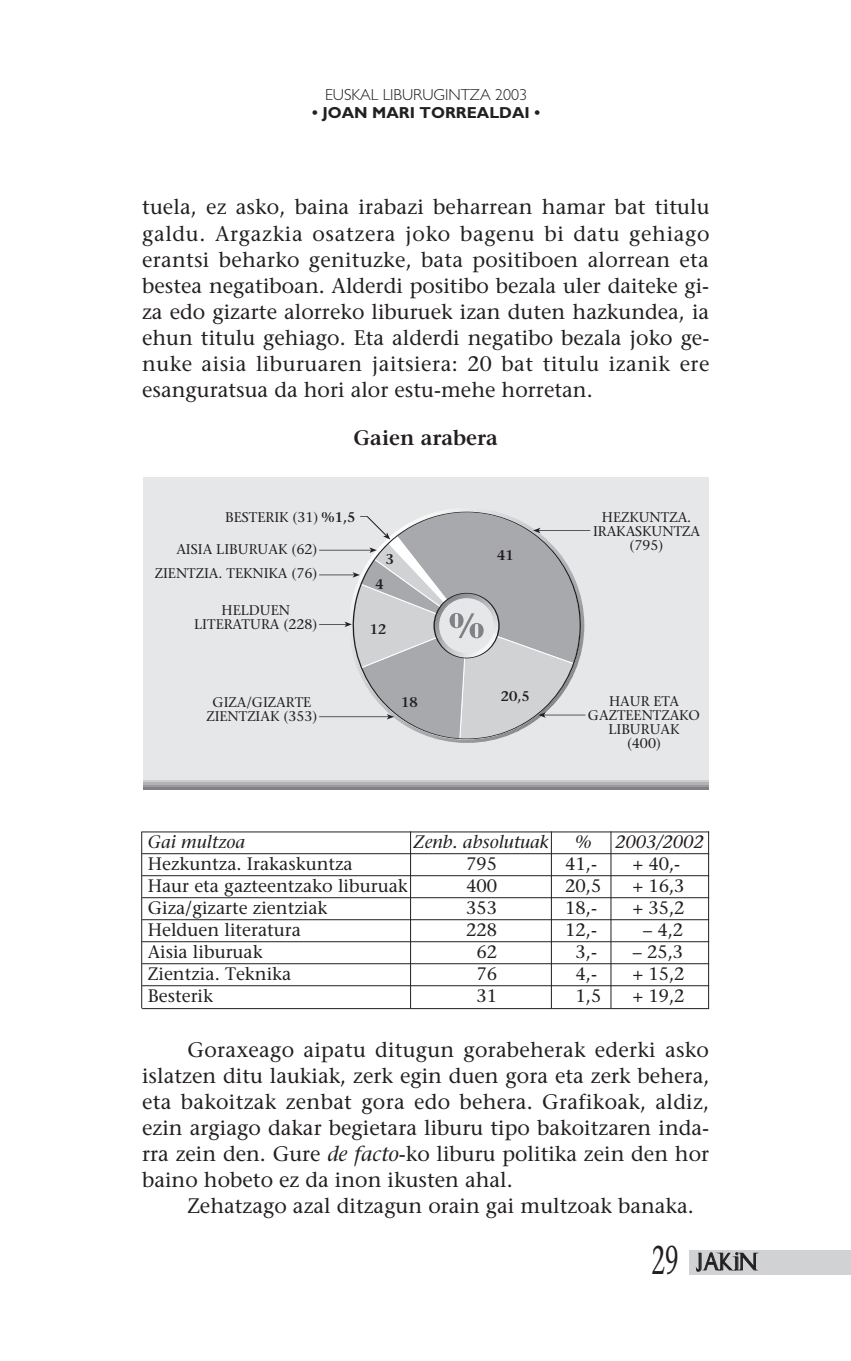
<style>
.page{position:relative;width:851px;height:1361px;background:#fff}
.page>*{position:absolute;margin:0;border:0;box-sizing:border-box;transform-origin:0 0}
.t1{font:24px "Kathlita";color:#231f20}
.t2{font:21px/26px "Stone Serif";color:#231f20;text-align:justify}
.t3{font:600 21px "Stone Serif";color:#231f20}
.t4{font:18px "Stone Serif";color:#231f20}
.t5{font:italic 18px "Stone Serif";color:#231f20}
.t6{font:300 16px "Gill Sans";color:#231f20}
.t7{font:700 16px "Gill Sans";color:#231f20}
.t8{font:14px/14px "Stone Serif";color:#231f20;text-align:center}
.t9{font:600 14px "Stone Serif";color:#231f20}
.s1{font-weight:600}
.s2{font-style:italic}
.s3{font-family:"Stone Serif";font-size:40px}
.s4{font-size:28px}
</style>
<div class="page">
<hr style="left:142px;top:831px;width:567px;height:1px;background:#231f20">
<hr style="left:142px;top:853px;width:567px;height:1px;background:#231f20">
<hr style="left:142px;top:875px;width:567px;height:1px;background:#231f20">
<hr style="left:142px;top:897px;width:567px;height:1px;background:#231f20">
<hr style="left:142px;top:919px;width:567px;height:1px;background:#231f20">
<hr style="left:142px;top:941px;width:567px;height:1px;background:#231f20">
<hr style="left:142px;top:963px;width:567px;height:1px;background:#231f20">
<hr style="left:142px;top:985px;width:567px;height:1px;background:#231f20">
<hr style="left:142px;top:1008px;width:567px;height:1px;background:#231f20">
<div style="left:688px;top:1250px;width:162px;height:24px;background:#d1d2d4"></div>
<div style="left:143px;top:477px;width:565px;height:312px;background:#e6e7e9"></div>
<hr style="left:143px;top:780px;width:565px;height:3px;background:#cccdcf">
<hr style="left:143px;top:783px;width:565px;height:2px;background:#b2b3b7">
<hr style="left:143px;top:785px;width:565px;height:2px;background:#989a9d">
<hr style="left:143px;top:787px;width:565px;height:2px;background:#808285">
<hr style="left:538px;top:530px;width:52px;height:1px;background:#231f20">
<svg style="left:319px;top:510px;width:268px;height:233px"></svg>
<hr style="left:141px;top:831px;width:1px;height:177px;background:#231f20">
<hr style="left:708px;top:831px;width:1px;height:177px;background:#231f20">
<hr style="left:610px;top:831px;width:1px;height:177px;background:#231f20">
<hr style="left:551px;top:831px;width:1px;height:177px;background:#231f20">
<hr style="left:410px;top:831px;width:1px;height:177px;background:#231f20">
<p class="t6" style="left:325px;top:88px;width:204px">EUSKAL LIBURUGINTZA 2003</p>
<p class="t7" style="left:312px;top:106px;width:229px">• JOAN MARI TORREALDAI •</p>
<p class="t2" style="left:142px;top:196px;width:569px">tuela, ez asko, baina irabazi beharrean hamar bat titulu galdu. Argazkia osatzera joko bagenu bi datu gehiago erantsi beharko genituzke, bata positiboen alorrean eta bestea negatiboan. Alderdi positibo bezala uler daiteke gi&shy;za edo gizarte alorreko liburuek izan duten hazkundea, ia ehun titulu gehiago. Eta alderdi negatibo bezala joko ge&shy;nuke aisia liburuaren jaitsiera: 20 bat titulu izanik ere esanguratsua da hori alor estu-mehe horretan.</p>
<p class="t3" style="left:353px;top:430px;width:146px">Gaien arabera</p>
<p class="t8" style="left:225px;top:511px;width:132px">BESTERIK (31) <span class="s1">%1,5</span></p>
<p class="t8" style="left:176px;top:543px;width:143px">AISIA LIBURUAK (62)</p>
<p class="t8" style="left:155px;top:568px;width:164px">ZIENTZIA. TEKNIKA (76)</p>
<p class="t8" style="left:194px;top:605px;width:125px">HELDUEN<br>LITERATURA (228)</p>
<p class="t9" style="left:385px;top:553px;width:10px">3</p>
<p class="t9" style="left:375px;top:578px;width:10px">4</p>
<p class="t9" style="left:369px;top:624px;width:18px">12</p>
<p class="t8" style="left:206px;top:696px;width:113px">GIZA/GIZARTE<br>ZIENTZIAK (353)</p>
<p class="t9" style="left:401px;top:696px;width:18px">18</p>
<p class="t9" style="left:497px;top:550px;width:18px">41</p>
<p class="t9" style="left:501px;top:690px;width:31px">20,5</p>
<p class="t8" style="left:593px;top:512px;width:109px">HEZKUNTZA.<br>IRAKASKUNTZA (795)</p>
<p class="t8" style="left:588px;top:695px;width:114px">HAUR ETA<br>GAZTEENTZAKO<br>LIBURUAK<br>(400)</p>
<p class="t5" style="left:148px;top:835px;width:99px">Gai multzoa</p>
<p class="t5" style="left:413px;top:835px;width:137px">Zenb. absolutuak</p>
<p class="t5" style="left:575px;top:835px;width:18px">%</p>
<p class="t5" style="left:615px;top:835px;width:90px">2003/2002</p>
<p class="t4" style="left:148px;top:857px;width:206px">Hezkuntza. Irakaskuntza</p>
<p class="t4" style="left:466px;top:857px;width:32px">795</p>
<p class="t4" style="left:565px;top:857px;width:33px">41,-</p>
<p class="t4" style="left:632px;top:857px;width:49px">+ 40,-</p>
<p class="t4" style="left:148px;top:879px;width:261px">Haur eta gazteentzako liburuak</p>
<p class="t4" style="left:466px;top:879px;width:32px">400</p>
<p class="t4" style="left:565px;top:879px;width:38px">20,5</p>
<p class="t4" style="left:632px;top:879px;width:53px">+ 16,3</p>
<p class="t4" style="left:148px;top:901px;width:181px">Giza/gizarte zientziak</p>
<p class="t4" style="left:466px;top:901px;width:32px">353</p>
<p class="t4" style="left:565px;top:901px;width:33px">18,-</p>
<p class="t4" style="left:632px;top:901px;width:53px">+ 35,2</p>
<p class="t4" style="left:148px;top:923px;width:155px">Helduen literatura</p>
<p class="t4" style="left:466px;top:923px;width:32px">228</p>
<p class="t4" style="left:565px;top:923px;width:33px">12,-</p>
<p class="t4" style="left:643px;top:923px;width:41px">– 4,2</p>
<p class="t4" style="left:148px;top:945px;width:116px">Aisia liburuak</p>
<p class="t4" style="left:476px;top:945px;width:22px">62</p>
<p class="t4" style="left:575px;top:945px;width:23px">3,-</p>
<p class="t4" style="left:632px;top:945px;width:52px">– 25,3</p>
<p class="t4" style="left:148px;top:967px;width:145px">Zientzia. Teknika</p>
<p class="t4" style="left:476px;top:967px;width:22px">76</p>
<p class="t4" style="left:575px;top:967px;width:23px">4,-</p>
<p class="t4" style="left:632px;top:967px;width:53px">+ 15,2</p>
<p class="t4" style="left:148px;top:989px;width:67px">Besterik</p>
<p class="t4" style="left:476px;top:989px;width:22px">31</p>
<p class="t4" style="left:575px;top:989px;width:27px">1,5</p>
<p class="t4" style="left:632px;top:989px;width:53px">+ 19,2</p>
<p class="t2" style="left:142px;top:1038px;width:568px;text-indent:45px">Goraxeago aipatu ditugun gorabeherak ederki asko islatzen ditu laukiak, zerk egin duen gora eta zerk behera, eta bakoitzak zenbat gora edo behera. Grafikoak, aldiz, ezin argiago dakar begietara liburu tipo bakoitzaren inda&shy;rra zein den. Gure <span class="s2">de facto</span>-ko liburu politika zein den hor baino hobeto ez da inon ikusten ahal.</p>
<p class="t2" style="left:187px;top:1194px;width:508px">Zehatzago azal ditzagun orain gai multzoak banaka.</p>
<p class="t1" style="left:651px;top:1247px;width:107px"><span class="s3">29</span> JAK<span class="s4">i</span>N</p>
</div>
